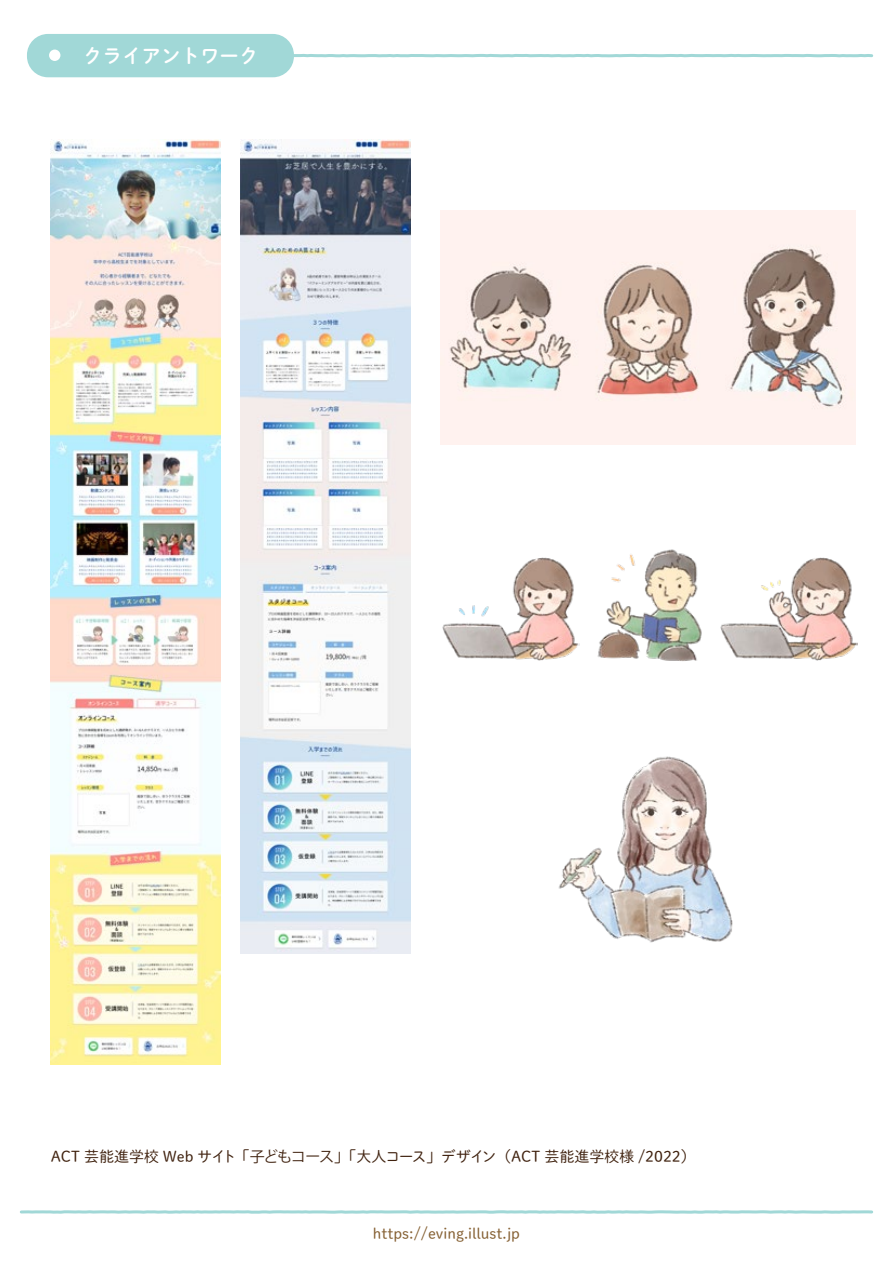
<style>
.page{position:relative;width:893px;height:1263px;background:#fff}
.page>*{position:absolute;margin:0;border:0;box-sizing:border-box;transform-origin:0 0}
.t1{font:19.5px "DNP Shuei M Go Std B";color:#fff}
.t2{font:15px "DNP Shuei M Go Std L";color:#40220f}
.t3{font:15px "DNP Shuei M Go Std L";color:#866134}
.s1{font-family:"Koz Go Pr 6 N"}
</style>
<div class="page">
<svg style="left:20px;top:1210px;width:853px;height:4px;background:#b8e1e0"></svg>
<div style="left:27px;top:34px;width:267px;height:43px;background:#a1d8d7;border-radius:21px"></div>
<div style="left:49px;top:50px;width:11px;height:11px;background:#fff;border-radius:50%"></div>
<svg style="left:293px;top:52px;width:581px;height:7px"></svg>
<img style="left:442px;top:549px;width:260px;height:112px">
<img style="left:720px;top:557px;width:138px;height:104px">
<img style="left:440px;top:211px;width:416px;height:233px">
<img style="left:558px;top:756px;width:175px;height:187px">
<img style="left:51px;top:140px;width:170px;height:924px">
<img style="left:240px;top:139px;width:171px;height:814px">
<h1 class="t1" style="left:83px;top:41px;width:177px">クライアントワーク</h1>
<p class="t2" style="left:51px;top:1146px;width:647px">ACT 芸能進学校 Web サイト「<span class="s1">子どもコース</span>」「大人コース」デザイン（ACT 芸能進学校様 /2022）</p>
<p class="t3" style="left:373px;top:1222px;width:149px">https://eving.illust.jp</p>
</div>
